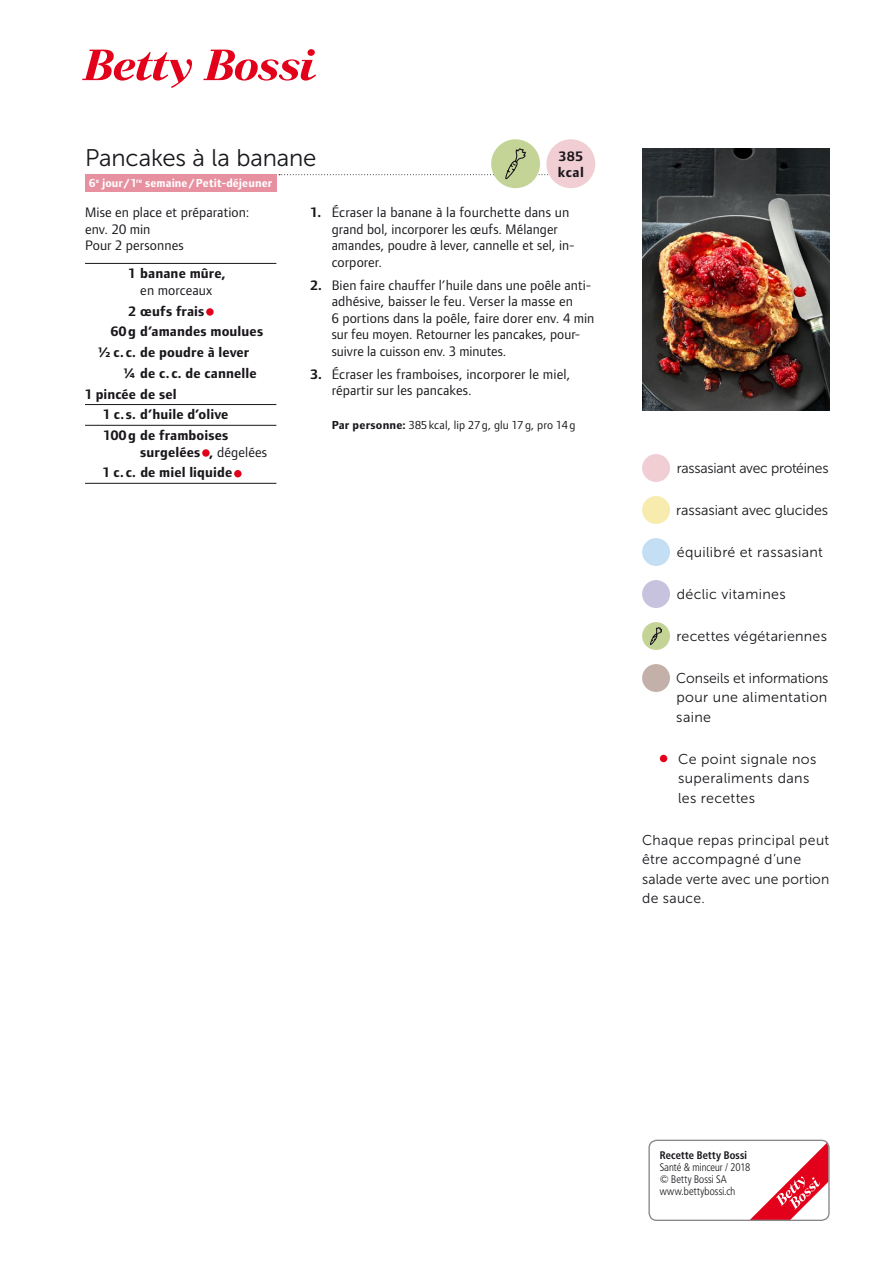
<style>
.page{position:relative;width:893px;height:1263px;background:#fff}
.page>*{position:absolute;margin:0;border:0;box-sizing:border-box;transform-origin:0 0}
.t1{font:24px "Museo Sans 300";letter-spacing:-.005em;color:#1a171c}
.t2{font:14.25px/16.5px "Foundry Form Sans B Bn";letter-spacing:.01em;color:#1a171c}
.t3{font:14.25px/19.5px "Museo Sans 300";letter-spacing:.02em;color:#1a171c}
.t4{font:700 14.25px/20.7px "Foundry Form Sans B Bn";letter-spacing:.01em;color:#1a171c}
.t5{font:14.25px "Museo Sans 300";letter-spacing:-.015em;color:#1a171c}
.t6{font:14.25px "Museo Sans 300";letter-spacing:-.005em;color:#1a171c}
.t7{font:12px "Foundry Form Sans B Bn";letter-spacing:.01em;color:#1a171c}
.t8{font:700 12px "Foundry Form Sans B Bn";letter-spacing:.01em;color:#fff}
.t9{font:10.8px/12px "Frutiger B Bn Con Light";letter-spacing:.015em;color:#1a171c}
.t10{font:10.8px "Frutiger B Bn Con Bold";letter-spacing:.02em;color:#1a171c}
.s1{font-weight:400}
.s2{font-weight:700}
</style>
<div class="page">
<svg style="left:751px;top:1140px;width:77px;height:79px"></svg>
<div style="left:648px;top:1140px;width:182px;height:81px;border:1px solid #87888a;border-radius:8px"></div>
<svg style="left:82px;top:50px;width:110px;height:38px"></svg>
<svg style="left:203px;top:49px;width:113px;height:32px"></svg>
<div style="left:642px;top:454px;width:28px;height:28px;background:#f0ced3;border-radius:50%"></div>
<div style="left:642px;top:496px;width:28px;height:28px;background:#f7ebae;border-radius:50%"></div>
<div style="left:642px;top:538px;width:28px;height:28px;background:#c4dff3;border-radius:50%"></div>
<div style="left:642px;top:580px;width:28px;height:28px;background:#c7c2de;border-radius:50%"></div>
<div style="left:642px;top:622px;width:28px;height:28px;background:#c4d496;border-radius:50%"></div>
<svg style="left:650px;top:627px;width:13px;height:18px"></svg>
<div style="left:642px;top:664px;width:28px;height:28px;background:#c3b1a9;border-radius:50%"></div>
<div style="left:660px;top:755px;width:7px;height:7px;background:#e2001a;border-radius:50%"></div>
<img style="left:642px;top:149px;width:187px;height:261px">
<hr style="left:85px;top:263px;width:191px;height:1px;background:#1a171c">
<hr style="left:85px;top:404px;width:191px;height:1px;background:#1a171c">
<hr style="left:85px;top:425px;width:191px;height:1px;background:#1a171c">
<hr style="left:85px;top:483px;width:191px;height:1px;background:#1a171c">
<div style="left:206px;top:308px;width:8px;height:8px;background:#e2001a;border-radius:50%"></div>
<div style="left:202px;top:449px;width:8px;height:8px;background:#e2001a;border-radius:50%"></div>
<div style="left:234px;top:470px;width:8px;height:7px;background:#e2001a;border-radius:50%"></div>
<div style="left:546px;top:139px;width:49px;height:49px;background:#f0ced3;border-radius:50%"></div>
<div style="left:85px;top:174px;width:191px;height:17px;background:#e790a0"></div>
<div style="left:491px;top:139px;width:49px;height:49px;background:#c4d496;border-radius:50%"></div>
<svg style="left:279px;top:148px;width:313px;height:32px"></svg>
<h1 class="t1" style="left:85px;top:145px;width:233px">Pancakes à la banane</h1>
<p class="t4" style="left:558px;top:147px;width:28px;line-height:16.5px">385 kcal</p>
<p class="t8" style="left:89px;top:176px;width:184px">6<sup>e</sup> jour/1<sup>re</sup> semaine/Petit-déjeuner</p>
<p class="t2" style="left:85px;top:204px;width:166px">Mise en place et préparation: env. 20 min<br>Pour 2 personnes</p>
<p class="t4" style="left:129px;top:263px;width:99px">1 banane mûre,</p>
<p class="t2" style="left:140px;top:282px;width:73px">en morceaux</p>
<p class="t4" style="left:129px;top:300px;width:77px">2 œufs frais</p>
<p class="t4" style="left:111px;top:321px;width:154px">60g d’amandes moulues</p>
<p class="t4" style="left:98px;top:342px;width:153px">¿ c. c. de poudre à lever</p>
<p class="t4" style="left:124px;top:363px;width:135px">¡ de c. c. de cannelle</p>
<p class="t4" style="left:85px;top:383px;width:93px">1 pincée de sel</p>
<p class="t4" style="left:103px;top:404px;width:127px">1 c. s. d’huile d’olive</p>
<p class="t4" style="left:103px;top:425px;width:127px">100g de framboises</p>
<p class="t4" style="left:103px;top:441px;width:166px;text-indent:37px">surgelées , <span class="s1">dégelées<br></span>1 c. c. de miel liquide</p>
<p class="t2" style="left:332px;top:204px;width:244px;text-indent:-21px"><span class="s2">1.</span> Écraser la banane à la fourchette dans un grand bol, incorporer les œufs. Mélanger amandes, poudre à lever, cannelle et sel, in&shy;corporer.</p>
<p class="t2" style="left:332px;top:277px;width:264px;text-indent:-21px"><span class="s2">2.</span> Bien faire chauffer l’huile dans une poêle anti&shy;adhésive, baisser le feu. Verser la masse en<br>6 portions dans la poêle, faire dorer env. 4 min sur feu moyen. Retourner les pancakes, pour&shy;suivre la cuisson env. 3 minutes.</p>
<p class="t2" style="left:332px;top:366px;width:240px;text-indent:-21px"><span class="s2">3.</span> Écraser les framboises, incorporer le miel, répartir sur les pancakes.</p>
<p class="t7" style="left:332px;top:418px;width:245px"><span class="s2">Par personne:</span> 385kcal, lip 27g, glu 17g, pro 14g</p>
<p class="t5" style="left:677px;top:460px;width:153px">rassasiant avec protéines</p>
<p class="t6" style="left:676px;top:502px;width:153px">rassasiant avec glucides</p>
<p class="t3" style="left:677px;top:542px;width:148px">équilibré et rassasiant</p>
<p class="t3" style="left:677px;top:584px;width:111px">déclic vitamines</p>
<p class="t3" style="left:676px;top:626px;width:152px">recettes végétariennes</p>
<p class="t3" style="left:676px;top:668px;width:154px;text-align:justify">Conseils et informations pour une alimentation saine</p>
<p class="t3" style="left:678px;top:749px;width:140px">Ce point signale nos superaliments dans les recettes</p>
<p class="t3" style="left:642px;top:830px;width:189px">Chaque repas principal peut être accompagné d’une salade verte avec une portion de sauce.</p>
<p class="t10" style="left:660px;top:1148px;width:89px">Recette Betty Bossi</p>
<p class="t9" style="left:660px;top:1161px;width:92px">Santé &amp; minceur / 2018 © Betty Bossi SA www.bettybossi.ch</p>
</div>
